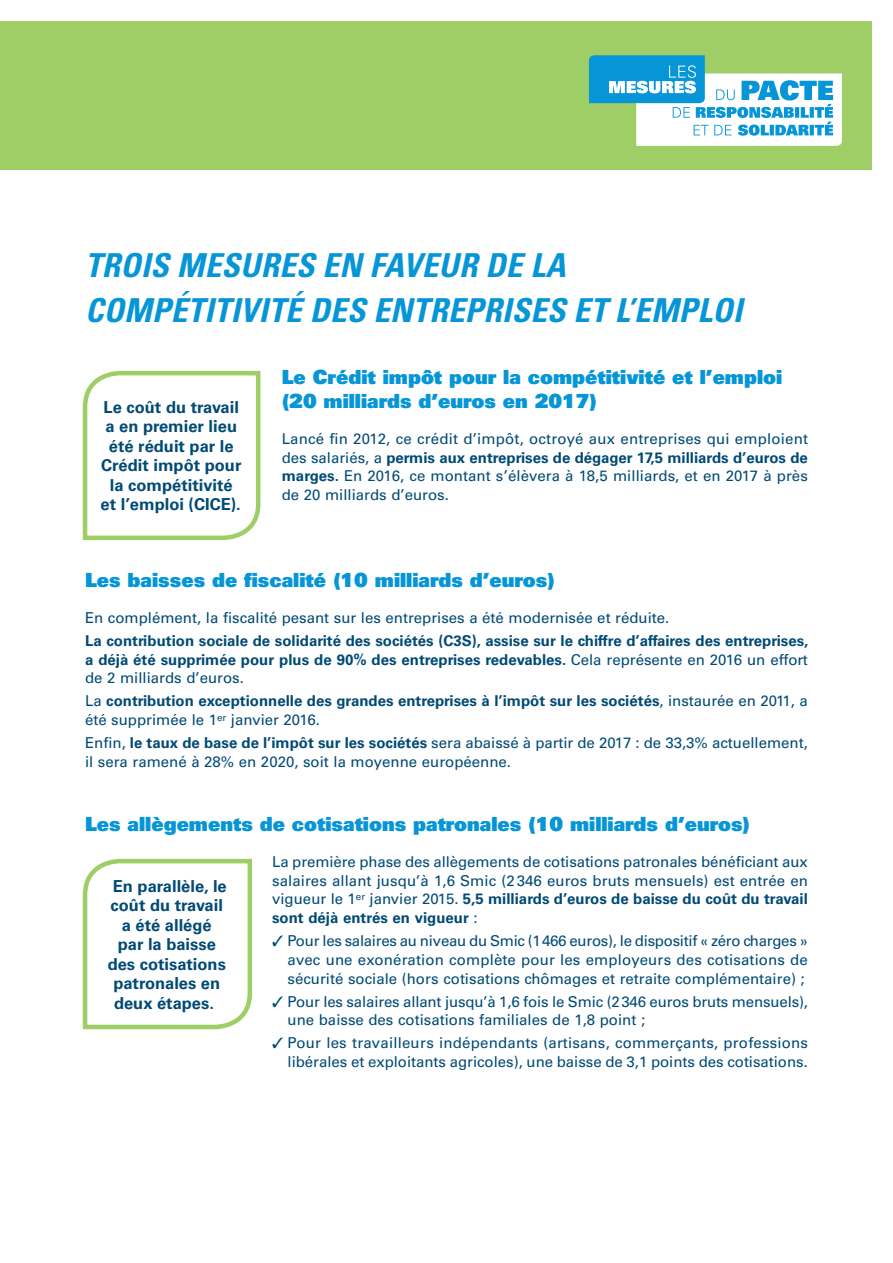
<style>
.page{position:relative;width:893px;height:1263px;background:#fff}
.page>*{position:absolute;margin:0;border:0;box-sizing:border-box;transform-origin:0 0}
.TITRE-1{font:italic 700 condensed 33px/45px "Univers LT";letter-spacing:.01em;color:#0696d7}
.TITRE-2{font:900 19.5px/24px "Univers LT";color:#0696d7}
.texte_encadré{font:700 16.5px/19.5px "Univers LT";color:#004a75;text-align:center}
.TEXTE{font:15px/18.8px "Univers LT";color:#004a75;text-align:justify}
.TEXTE-2{font:700 15px/18.8px "Univers LT";color:#004a75;text-align:justify}
.s1{font-weight:700}
.s2{font-weight:400}
</style>
<div class="page">
<div style="left:0;top:21px;width:872px;height:149px;background:#9fce66"></div>
<svg style="left:589px;top:55px;width:253px;height:91px"></svg>
<svg style="left:82px;top:858px;width:171px;height:172px"></svg>
<svg style="left:82px;top:370px;width:179px;height:171px"></svg>
<p class="TITRE-1" style="left:85px;top:242px;width:659px">TROIS MESURES EN FAVEUR DE LA<br>COMPÉTITIVITÉ DES ENTREPRISES ET L’EMPLOI</p>
<p class="texte_encadré" style="left:101px;top:397px;width:142px">Le coût du travail a en premier lieu été réduit par le<br>Crédit impôt pour la compétitivité et l’emploi (CICE).</p>
<p class="TITRE-2" style="left:282px;top:365px;width:502px">Le Crédit impôt pour la compétitivité et l’emploi (20 milliards d’euros en 2017)</p>
<p class="TEXTE" style="left:282px;top:429px;width:528px">Lancé fin 2012, ce crédit d’impôt, octroyé aux entreprises qui emploient des salariés, a <span class="s1">permis aux entreprises de dégager 17,5 milliards d’euros de marges.</span> En 2016, ce montant s’élèvera à 18,5 milliards, et en 2017 à près de 20 milliards d’euros.</p>
<p class="TITRE-2" style="left:85px;top:568px;width:471px">Les baisses de fiscalité (10 milliards d’euros)</p>
<p class="TEXTE" style="left:85px;top:608px;width:586px">En complément, la fiscalité pesant sur les entreprises a été modernisée et réduite.</p>
<p class="TEXTE-2" style="left:85px;top:631px;width:725px">La contribution sociale de solidarité des sociétés (C3S), assise sur le chiffre d’affaires des entreprises, a déjà été supprimée pour plus de 90% des entreprises redevables. <span class="s2">Cela représente en 2016 un effort de 2 milliards d’euros.</span></p>
<p class="TEXTE-2" style="left:85px;top:692px;width:724px"><span class="s2">La</span> contribution exceptionnelle des grandes entreprises à l’impôt sur les sociétés<span class="s2">, instaurée en 2011, a été supprimée le 1</span><sup>er</sup> <span class="s2">janvier 2016.</span></p>
<p class="TEXTE" style="left:85px;top:734px;width:724px">Enfin, <span class="s1">le taux de base de l’impôt sur les sociétés</span> sera abaissé à partir de 2017 : de 33,3% actuellement, il sera ramené à 28% en 2020, soit la moyenne européenne.</p>
<p class="TITRE-2" style="left:85px;top:811px;width:667px">Les allègements de cotisations patronales (10 milliards d’euros)</p>
<p class="TEXTE" style="left:272px;top:852px;width:537px">La première phase des allègements de cotisations patronales bénéficiant aux salaires allant jusqu’à 1,6 Smic (2346 euros bruts mensuels) est entrée en vigueur le 1<sup>er</sup> janvier 2015. <span class="s1">5,5 milliards d’euros de baisse du coût du travail sont déjà entrés en vigueur</span> :</p>
<p class="TEXTE" style="left:288px;top:931px;width:522px;text-indent:-15px">✓ Pour les salaires au niveau du Smic (1466 euros), le dispositif « zéro charges » avec une exonération complète pour les employeurs des cotisations de sécurité sociale (hors cotisations chômages et retraite complémentaire) ;</p>
<p class="TEXTE" style="left:288px;top:992px;width:522px;text-indent:-15px">✓ Pour les salaires allant jusqu’à 1,6 fois le Smic (2346 euros bruts mensuels), une baisse des cotisations familiales de 1,8 point ;</p>
<p class="TEXTE" style="left:272px;top:1034px;width:537px;text-align:right">✓ Pour les travailleurs indépendants (artisans, commerçants, professions libérales et exploitants agricoles), une baisse de 3,1 points des cotisations.</p>
<p class="texte_encadré" style="left:108px;top:876px;width:121px">En parallèle, le coût du travail a été allégé par la baisse des cotisations patronales en deux étapes.</p>
</div>
